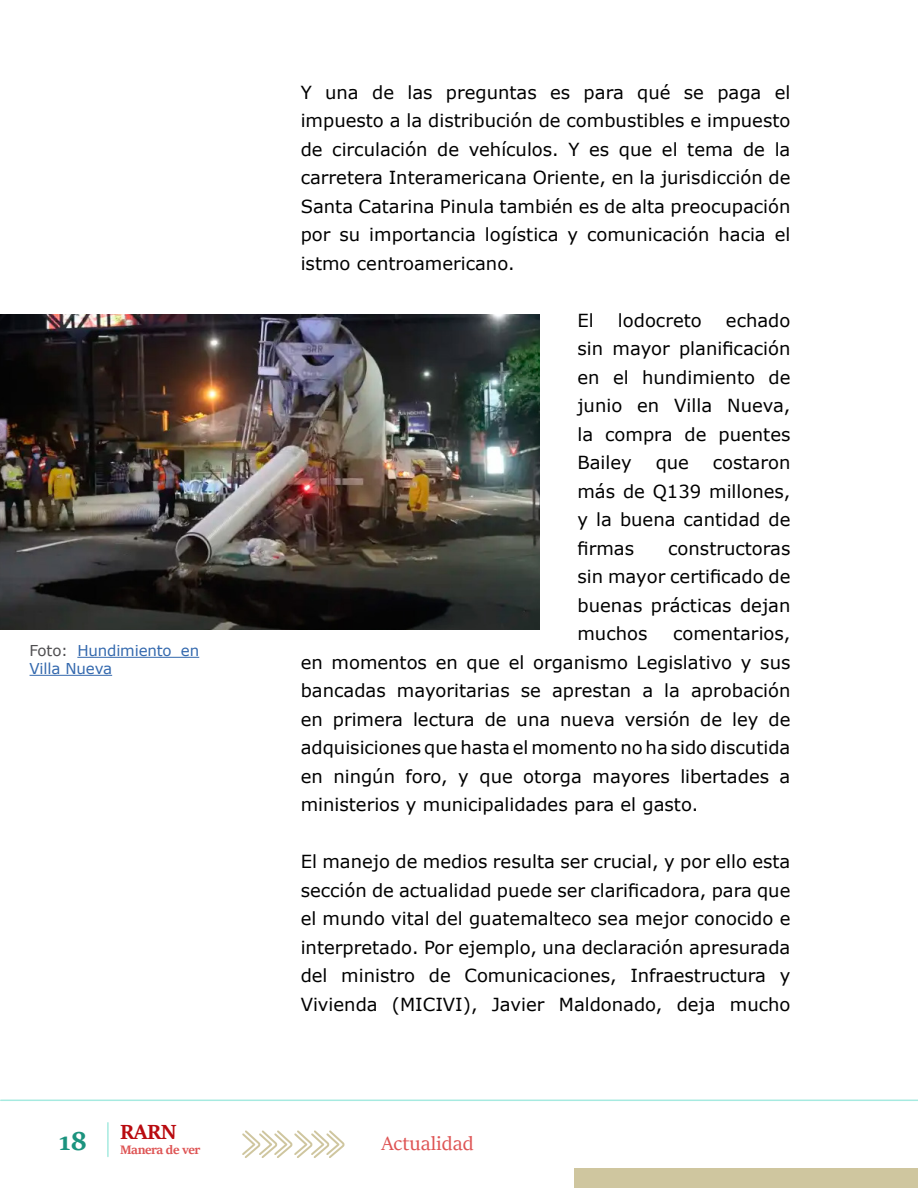
<style>
.page{position:relative;width:918px;height:1188px;background:#fff}
.page>*{position:absolute;margin:0;border:0;box-sizing:border-box;transform-origin:0 0}
.t1{font:700 28.5px "Sitka Heading";color:#1b937e}
.t2{font:700 22.5px "Sitka Heading";color:#b90b10}
.t3{font:21px "Sitka Heading";color:#de5454}
.t4{font:18px/28.5px "Verdana";color:#000;text-align:justify}
.t5{font:15px/18px "Verdana";letter-spacing:-.01em;color:#3469ae}
.t6{font:700 13.5px "Sitka Heading";letter-spacing:-.03em;color:#de5454}
.s1{color:#4f4e50}
</style>
<div class="page">
<div style="left:574px;top:1168px;width:344px;height:20px;background:#cfc69f"></div>
<svg style="left:242px;top:1130px;width:103px;height:28px"></svg>
<hr style="left:1px;top:1100px;width:917px;height:1px;background:#a6eae0">
<hr style="left:107px;top:1123px;width:2px;height:34px;background:#a6eae0">
<hr style="left:77px;top:657px;width:122px;height:1px;background:#3469ae">
<hr style="left:30px;top:675px;width:82px;height:1px;background:#3469ae">
<img style="left:0;top:314px;width:539px;height:315px">
<p class="t5" style="left:30px;top:641px;width:171px"><span class="s1">Foto:</span> Hundimiento en<br>Villa Nueva</p>
<p class="t4" style="left:301px;top:78px;width:491px">Y una de las preguntas es para qué se paga el impuesto a la distribución de combustibles e impuesto de circulación de vehículos. Y es que el tema de la carretera Interamericana Oriente, en la jurisdicción de Santa Catarina Pinula también es de alta preocupación por su importancia logística y comunicación hacia el istmo centroamericano.</p>
<p class="t4" style="left:577px;top:306px;width:214px;text-indent:149px">echado sin mayor planificación en el hundimiento de junio en Villa Nueva, la compra de puentes Bailey</p>
<p class="t4" style="left:577px;top:306px;width:18px">El</p>
<p class="t4" style="left:618px;top:306px;width:85px">lodocreto</p>
<p class="t4" style="left:577px;top:448px;width:214px;text-indent:135px">costaron más de Q139 millones, y la buena cantidad de firmas</p>
<p class="t4" style="left:656px;top:448px;width:35px">que</p>
<p class="t4" style="left:577px;top:534px;width:214px;text-indent:91px">constructoras sin mayor certificado de buenas prácticas dejan muchos</p>
<p class="t4" style="left:301px;top:619px;width:491px;text-indent:372px">comentarios, en momentos en que el organismo Legislativo y sus bancadas mayoritarias se aprestan a la aprobación en primera lectura de una nueva versión de ley de adquisiciones que hasta el momento no ha sido discutida en ningún foro, y que otorga mayores libertades a ministerios y municipalidades para el gasto.</p>
<p class="t4" style="left:301px;top:847px;width:491px">El manejo de medios resulta ser crucial, y por ello esta sección de actualidad puede ser clarificadora, para que el mundo vital del guatemalteco sea mejor conocido e interpretado. Por ejemplo, una declaración apresurada del ministro de Comunicaciones, Infraestructura y Vivienda (MICIVI), Javier Maldonado, deja mucho</p>
<p class="t2" style="left:120px;top:1115px;width:58px">RARN</p>
<h1 class="t1" style="left:59px;top:1120px;width:30px">18</h1>
<p class="t3" style="left:381px;top:1128px;width:94px">Actualidad</p>
<p class="t6" style="left:120px;top:1139px;width:82px">Manera de ver</p>
</div>
